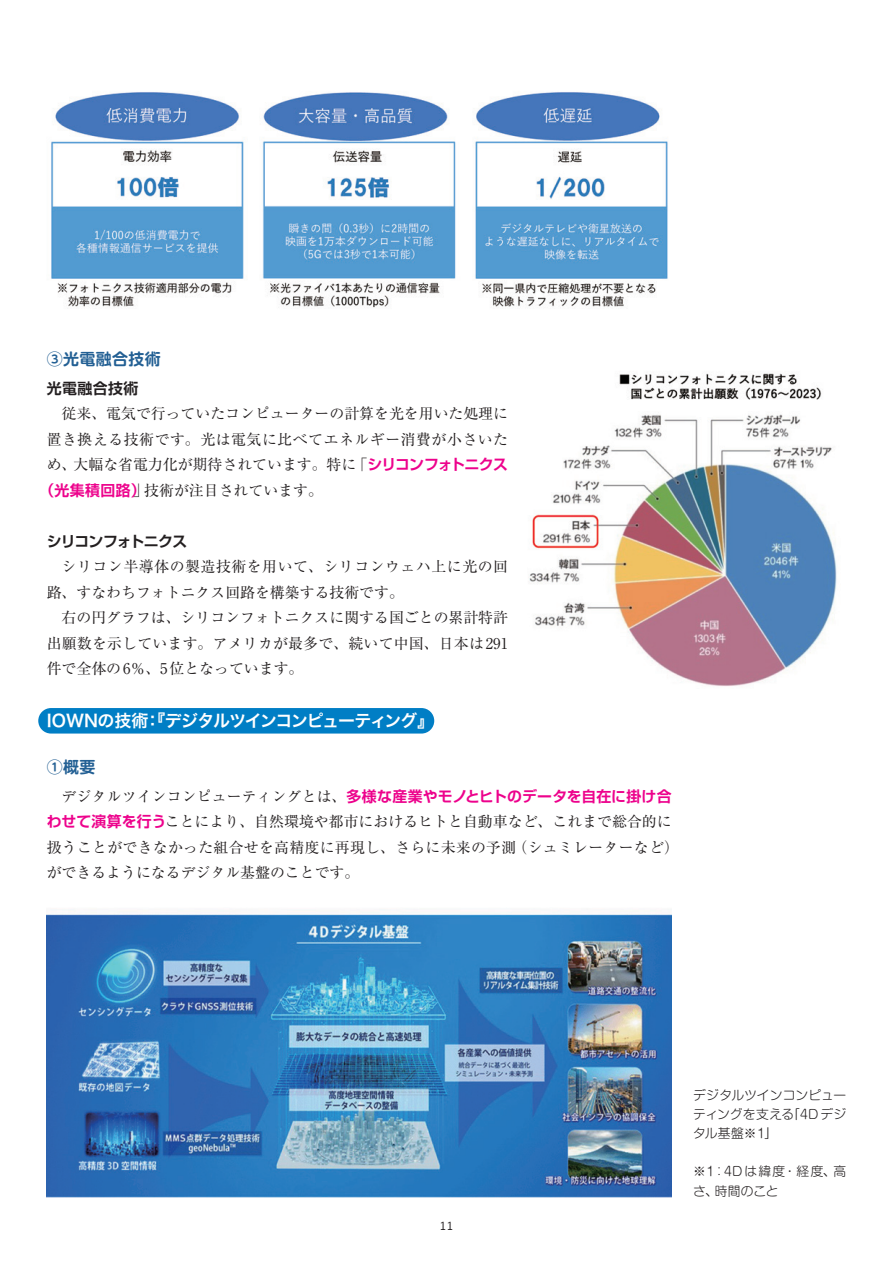
<style>
.page{position:relative;width:893px;height:1263px;background:#fff}
.page>*{position:absolute;margin:0;border:0;box-sizing:border-box;transform-origin:0 0}
.t1{font:16.95px "Hiragino Sans Pr 6 N W6";letter-spacing:-.07em;color:#fff}
.t2{font:700 15.9px "UD Shin M Go Pr 6 De";letter-spacing:.025em;color:#236094}
.t3{font:14.85px/25.5px "Ryumin Pr 6 N";color:#231f20;text-align:justify}
.t4{font:14.85px/25.5px "Ryumin Pr 6 N";letter-spacing:.035em;color:#231f20}
.t5{font:700 14.85px "Shin Go Pr 6 N De";letter-spacing:.01em;color:#ed028c}
.t6{font:700 14.85px "Shin Go Pr 6 N De";letter-spacing:-.035em;color:#231f20}
.t7{font:300 12.75px/19.2px "Shin M Go Pr 6 N";letter-spacing:.015em;color:#231f20;text-align:justify}
.t8{font:11.7px "Andale Mono";color:#231f20}
.s1{font-family:"Shin Go Pr 6 N De";font-weight:700;color:#ed028c}
.s2{font-family:"Ryumin Pr 6 N";font-weight:400;color:#231f20}
</style>
<div class="page">
<div style="left:38px;top:708px;width:396px;height:25px;background:#007ec5;border-radius:13px"></div>
<img style="left:51px;top:92px;width:617px;height:216px">
<img style="left:529px;top:373px;width:308px;height:314px">
<img style="left:47px;top:909px;width:625px;height:288px">
<p class="t2" style="left:47px;top:345px;width:115px">③光電融合技術</p>
<p class="t6" style="left:47px;top:376px;width:93px">光電融合技術</p>
<p class="t3" style="left:62px;top:400px;width:448px">従来、電気で行っていたコンピューターの計算を光を用いた処理に</p>
<p class="t4" style="left:47px;top:426px;width:463px">置き換える技術です。光は電気に比べてエネルギー消費が小さいた</p>
<p class="t3" style="left:47px;top:451px;width:463px">め、大幅な省電力化が期待されています。特に「<span class="s1">シリコンフォトニクス</span></p>
<p class="t3" style="left:39px;top:477px;width:285px"><span class="s1">（光集積回路）</span>」技術が注目されています。</p>
<p class="t6" style="left:47px;top:529px;width:142px">シリコンフォトニクス</p>
<p class="t4" style="left:47px;top:553px;width:463px;text-indent:15px">シリコン半導体の製造技術を用いて、シリコンウェハ上に光の回路、すなわちフォトニクス回路を構築する技術です。</p>
<p class="t3" style="left:47px;top:604px;width:463px;text-indent:15px">右の円グラフは、シリコンフォトニクスに関する国ごとの累計特許出願数を示しています。アメリカが最多で、続いて中国、日本は291件で全体の6％、5位となっています。</p>
<p class="t1" style="left:47px;top:705px;width:389px">IOWNの技術：『デジタルツインコンピューティング』</p>
<p class="t2" style="left:47px;top:753px;width:50px">①概要</p>
<p class="t5" style="left:62px;top:784px;width:612px"><span class="s2">デジタルツインコンピューティングとは、</span>多様な産業やモノとヒトのデータを自在に掛け合</p>
<p class="t3" style="left:47px;top:808px;width:634px;text-align:left"><span class="s1">わせて演算を行う</span>ことにより、自然環境や都市におけるヒトと自動車など、これまで総合的に扱うことができなかった組合せを高精度に再現し、さらに未来の予測（シュミレーターなど）ができるようになるデジタル基盤のことです。</p>
<p class="t8" style="left:439px;top:1219px;width:16px">11</p>
<p class="t7" style="left:693px;top:1085px;width:155px">デジタルツインコンピューティングを支える「4Dデジタル基盤※1」</p>
<p class="t7" style="left:693px;top:1161px;width:155px">※1：4Dは緯度・経度、高さ、時間のこと</p>
</div>
